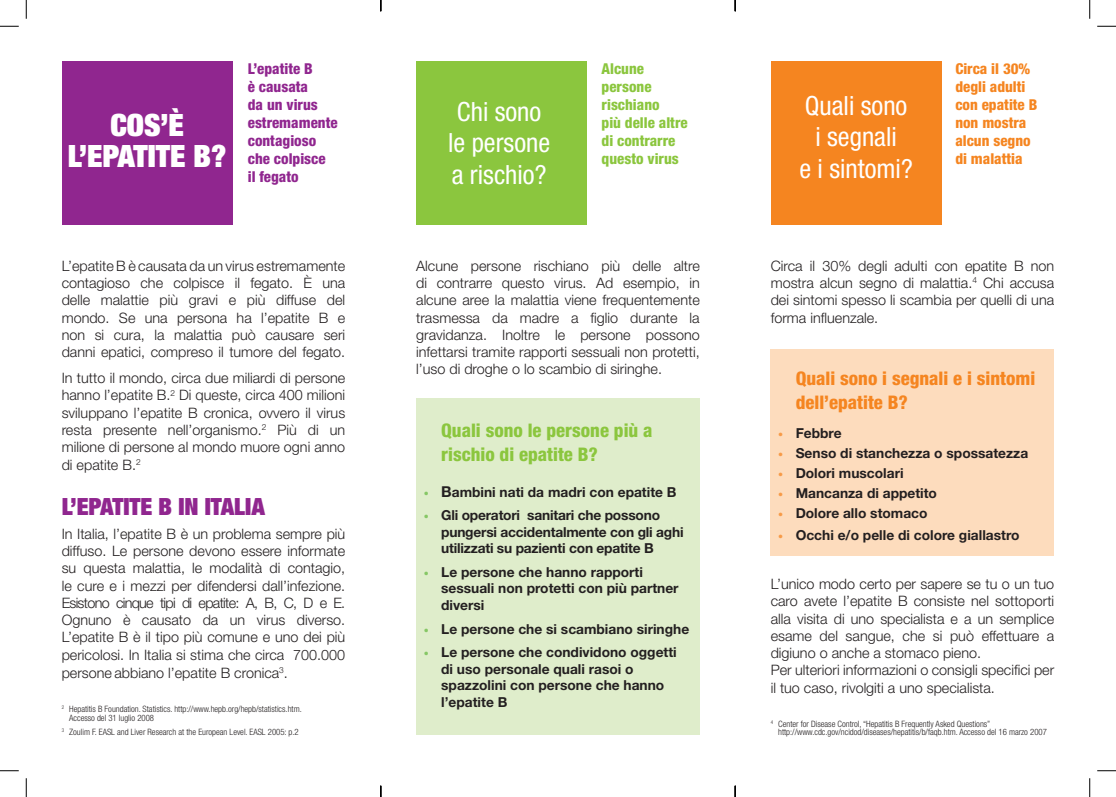
<style>
.page{position:relative;width:1116px;height:797px;background:#fff}
.page>*{position:absolute;margin:0;border:0;box-sizing:border-box;transform-origin:0 0}
.t1{font:900 expanded 30.75px/30.8px "Helvetica Neue";color:#fff;text-align:center}
.t2{font:condensed 26.5px/31.4px "Helvetica Neue";color:#fff;text-align:center}
.t3{font:900 expanded 23.75px "Helvetica Neue";color:#90268f}
.t4{font:800 condensed 18.75px/23.8px "Helvetica Neue";color:#f58520}
.t5{font:800 condensed 18.75px/23.8px "Helvetica Neue";color:#8bc63e}
.t6{font:800 condensed 15px/18px "Helvetica Neue";color:#90268f}
.t7{font:800 condensed 15px/18px "Helvetica Neue";color:#f58520}
.t8{font:800 condensed 15px/18px "Helvetica Neue";color:#8bc63e}
.t9{font:300 14.38px/17.2px "Helvetica Neue";color:#231f20;text-align:justify}
.t10{font:700 13.75px/16.5px "Helvetica Neue";color:#231f20}
.t11{font:300 condensed 8.75px/8.9px "Helvetica Neue";color:#231f20}
.s1{font-weight:400;font-size:10px;color:#86c765}
.s2{font-size:15px}
.s3{font-weight:400;font-size:10px;color:#f79b48}
</style>
<div class="page">
<div style="left:770px;top:349px;width:284px;height:207px;background:#fddcbd"></div>
<div style="left:62px;top:62px;width:170px;height:163px;background:#90268f"></div>
<div style="left:416px;top:62px;width:171px;height:163px;background:#8bc63e"></div>
<div style="left:416px;top:398px;width:283px;height:337px;background:#dfedcb"></div>
<div style="left:770px;top:62px;width:171px;height:163px;background:#f58520"></div>
<svg style="left:0;top:25px;width:19px;height:2px"></svg>
<svg style="left:1097px;top:25px;width:18px;height:2px"></svg>
<svg style="left:0;top:770px;width:19px;height:1px"></svg>
<svg style="left:1097px;top:770px;width:18px;height:1px"></svg>
<svg style="left:25px;top:0;width:2px;height:19px"></svg>
<svg style="left:25px;top:778px;width:2px;height:19px"></svg>
<svg style="left:1089px;top:0;width:1px;height:19px"></svg>
<svg style="left:1089px;top:778px;width:1px;height:19px"></svg>
<svg style="left:380px;top:785px;width:1px;height:12px"></svg>
<svg style="left:734px;top:0;width:2px;height:11px"></svg>
<svg style="left:734px;top:785px;width:2px;height:12px"></svg>
<p class="t6" style="left:248px;top:59px;width:91px">L’epatite B<br>è causata<br>da un virus estremamente contagioso che colpisce<br>il fegato</p>
<p class="t8" style="left:601px;top:59px;width:87px">Alcune persone rischiano<br>più delle altre di contrarre questo virus</p>
<p class="t7" style="left:955px;top:59px;width:83px">Circa il 30% degli adulti con epatite B non mostra alcun segno di malattia</p>
<h1 class="t1" style="left:68px;top:109px;width:160px">COS’È<br>L’EPATITE B?</h1>
<h2 class="t2" style="left:448px;top:96px;width:103px">Chi sono le persone a rischio?</h2>
<h2 class="t2" style="left:799px;top:89px;width:115px">Quali sono i segnali<br>e i sintomi?</h2>
<p class="t9" style="left:62px;top:257px;width:285px">L’epatite B è causata da un virus estremamente contagioso che colpisce il fegato. È una delle malattie più gravi e più diffuse del mondo. Se una persona ha l’epatite B e non si cura, la malattia può causare seri danni epatici, compreso il tumore del fegato.</p>
<p class="t9" style="left:62px;top:369px;width:285px">In tutto il mondo, circa due miliardi di persone hanno l’epatite B.<sup>2</sup> Di queste, circa 400 milioni sviluppano l’epatite B cronica, ovvero il virus resta presente nell’organismo.<sup>2</sup> Più di un milione di persone al mondo muore ogni anno di epatite B.<sup>2</sup></p>
<h3 class="t3" style="left:62px;top:491px;width:205px">L’EPATITE B IN ITALIA</h3>
<p class="t9" style="left:62px;top:525px;width:285px">In Italia, l’epatite B è un problema sempre più diffuso. Le persone devono essere informate su questa malattia, le modalità di contagio, le cure e i mezzi per difendersi dall’infezione.<br>Esistono cinque tipi di epatite: A, B, C, D e E.<br>Ognuno è causato da un virus diverso.<br>L’epatite B è il tipo più comune e uno dei più pericolosi. In Italia si stima che circa 700.000 persone abbiano l’epatite B cronica<sup>3</sup>.</p>
<p class="t11" style="left:69px;top:704px;width:234px;text-indent:-8px"><sup>2</sup> Hepatitis B Foundation. Statistics. http://www.hepb.org/hepb/statistics.htm.<br>Accesso del 31 luglio 2008</p>
<p class="t11" style="left:62px;top:727px;width:238px"><sup>3</sup> Zoulim F. EASL and Liver Research at the European Level. EASL 2005: p.2</p>
<p class="t9" style="left:416px;top:257px;width:285px">Alcune persone rischiano più delle altre di contrarre questo virus. Ad esempio, in alcune aree la malattia viene frequentemente trasmessa da madre a figlio durante la gravidanza. Inoltre le persone possono infettarsi tramite rapporti sessuali non protetti, l’uso di droghe o lo scambio di siringhe.</p>
<h3 class="t5" style="left:441px;top:418px;width:213px">Quali sono le persone più a rischio di epatite B?</h3>
<p class="t10" style="left:424px;top:483px;width:254px"><span class="s1">•</span> <span class="s2">B</span>ambini nati da madri con epatite B</p>
<p class="t10" style="left:441px;top:507px;width:244px;text-indent:-17px"><span class="s1">•</span> Gli operatori sanitari che possono pungersi accidentalmente con gli aghi utilizzati su pazienti con epatite B</p>
<p class="t10" style="left:441px;top:563px;width:239px;text-indent:-17px"><span class="s1">•</span> Le persone che hanno rapporti sessuali non protetti con più partner diversi</p>
<p class="t10" style="left:424px;top:620px;width:267px"><span class="s1">•</span> Le persone che si scambiano siringhe</p>
<p class="t10" style="left:441px;top:643px;width:237px;text-indent:-17px"><span class="s1">•</span> Le persone che condividono oggetti di uso personale quali rasoi o spazzolini con persone che hanno l’epatite B</p>
<p class="t9" style="left:770px;top:257px;width:285px">Circa il 30% degli adulti con epatite B non mostra alcun segno di malattia.<sup>4</sup> Chi accusa dei sintomi spesso li scambia per quelli di una forma influenzale.</p>
<h3 class="t4" style="left:795px;top:366px;width:241px">Quali sono i segnali e i sintomi dell’epatite B?</h3>
<p class="t10" style="left:778px;top:424px;width:65px"><span class="s3">•</span> Febbre</p>
<p class="t10" style="left:778px;top:444px;width:252px"><span class="s3">•</span> Senso di stanchezza o spossatezza</p>
<p class="t10" style="left:778px;top:464px;width:127px"><span class="s3">•</span> Dolori muscolari</p>
<p class="t10" style="left:778px;top:484px;width:160px"><span class="s3">•</span> Mancanza di appetito</p>
<p class="t10" style="left:778px;top:504px;width:151px"><span class="s3">•</span> Dolore allo stomaco</p>
<p class="t10" style="left:778px;top:526px;width:243px"><span class="s3">•</span> Occhi e/o pelle di colore giallastro</p>
<p class="t9" style="left:770px;top:575px;width:285px;text-align:left">L’unico modo certo per sapere se tu o un tuo caro avete l’epatite B consiste nel sottoporti alla visita di uno specialista e a un semplice esame del sangue, che si può effettuare a digiuno o anche a stomaco pieno.<br>Per ulteriori informazioni o consigli specifici per il tuo caso, rivolgiti a uno specialista.</p>
<p class="t11" style="left:778px;top:719px;width:270px;text-indent:-8px"><sup>4</sup> Center for Disease Control, “Hepatitis B Frequently Asked Questions” http://www.cdc.gov/ncidod/diseases/hepatitis/b/faqb.htm. Accesso del 16 marzo 2007</p>
</div>
